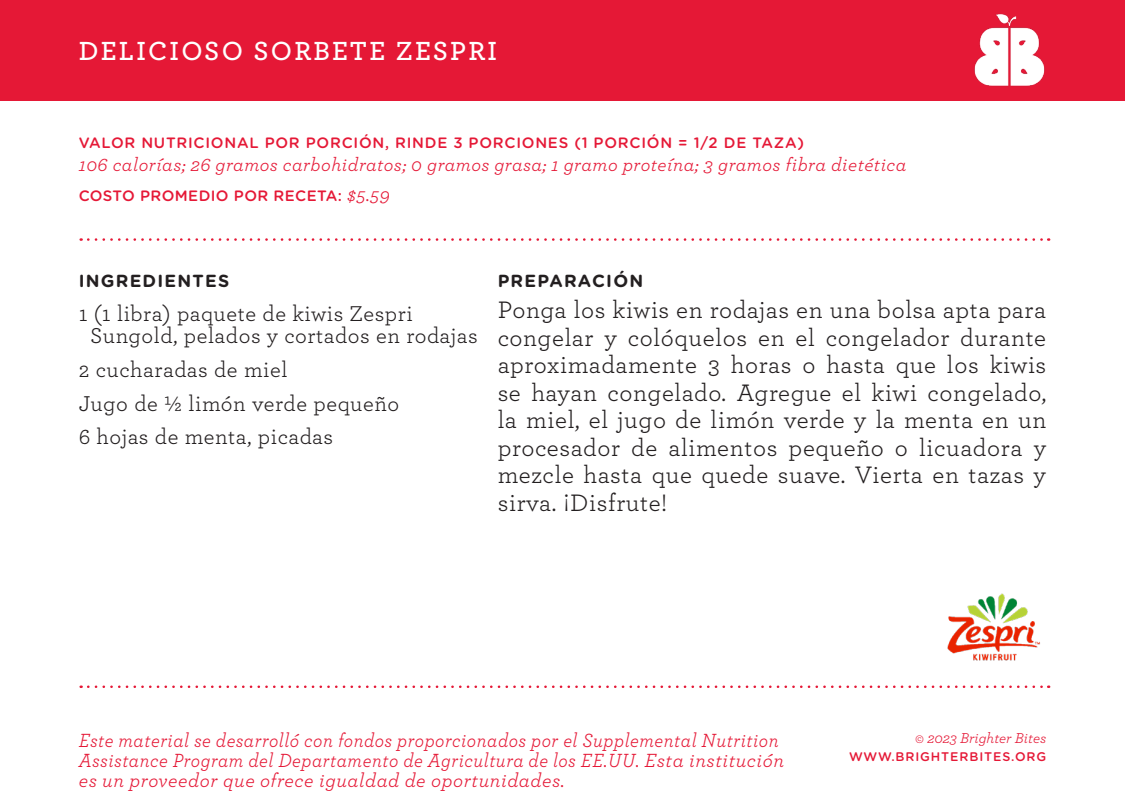
<style>
.page{position:relative;width:1125px;height:810px;background:#fff}
.page>*{position:absolute;margin:0;border:0;box-sizing:border-box;transform-origin:0 0}
.t1{font:600 27.5px "Archer";letter-spacing:.08em;color:#fff}
.t2{font:25px/27.5px "Archer";letter-spacing:.025em;color:#231f20;text-align:justify}
.t3{font:22.5px/22.5px "Archer";letter-spacing:.025em;color:#231f20}
.t4{font:italic 20px/20px "Archer";letter-spacing:.03em;color:#e51836;scale:.93 1}
.t5{font:italic 19.25px "Archer";letter-spacing:.025em;color:#e51836}
.t6{font:700 17.5px "Gotham Rounded";letter-spacing:.07em;color:#231f20}
.t7{font:500 15px "Gotham Rounded";letter-spacing:.05em;color:#e51836}
.t8{font:500 15px "Gotham Rounded";letter-spacing:.025em;color:#e51836}
.t9{font:italic 15px "Archer";color:#e51836}
.t10{font:500 12.5px "Gotham Rounded";letter-spacing:.07em;color:#e51836}
.s1{font-family:"Archer";font-weight:400;font-style:italic;font-size:19.25px}
</style>
<div class="page">
<div style="left:0;top:0;width:1125px;height:101px;background:#e51836"></div>
<svg style="left:88px;top:238px;width:961px;height:3px"></svg>
<svg style="left:88px;top:686px;width:961px;height:2px"></svg>
<img style="left:974px;top:14px;width:71px;height:72px">
<img style="left:947px;top:593px;width:93px;height:68px">
<p class="t1" style="left:79px;top:30px;width:420px">DELICIOSO SORBETE ZESPRI</p>
<p class="t7" style="left:79px;top:132px;width:727px">VALOR NUTRICIONAL POR PORCIÓN, RINDE 3 PORCIONES (1 PORCIÓN = 1/2 DE TAZA)</p>
<p class="t5" style="left:79px;top:150px;width:829px">106 calorías; 26 gramos carbohidratos; 0 gramos grasa; 1 gramo proteína; 3 gramos fibra dietética</p>
<p class="t8" style="left:79px;top:185px;width:313px">COSTO PROMEDIO POR RECETA: <span class="s1">$5.59</span></p>
<p class="t6" style="left:79px;top:268px;width:152px">INGREDIENTES</p>
<p class="t3" style="left:90px;top:301px;width:389px;text-indent:-11px">1 (1 libra) paquete de kiwis Zespri<br>Sungold, pelados y cortados en rodajas</p>
<p class="t3" style="left:79px;top:357px;width:210px">2 cucharadas de miel</p>
<p class="t3" style="left:79px;top:391px;width:322px">Jugo de ½ limón verde pequeño</p>
<p class="t3" style="left:79px;top:425px;width:256px">6 hojas de menta, picadas</p>
<p class="t6" style="left:498px;top:268px;width:147px">PREPARACIÓN</p>
<p class="t2" style="left:498px;top:295px;width:550px">Ponga los kiwis en rodajas en una bolsa apta para congelar y colóquelos en el congelador durante aproximadamente 3 horas o hasta que los kiwis se hayan congelado. Agregue el kiwi congelado, la miel, el jugo de limón verde y la menta en un procesador de alimentos pequeño o licuadora y mezcle hasta que quede suave. Vierta en tazas y sirva. ¡Disfrute!</p>
<p class="t4" style="left:79px;top:729px;width:760px">Este material se desarrolló con fondos proporcionados por el Supplemental Nutrition<br>Assistance Program del Departamento de Agricultura de los EE.UU. Esta institución es un proveedor que ofrece igualdad de oportunidades.</p>
<p class="t9" style="left:915px;top:728px;width:132px">© 2023 Brighter Bites</p>
<p class="t10" style="left:849px;top:747px;width:199px">WWW.BRIGHTERBITES.ORG</p>
</div>
